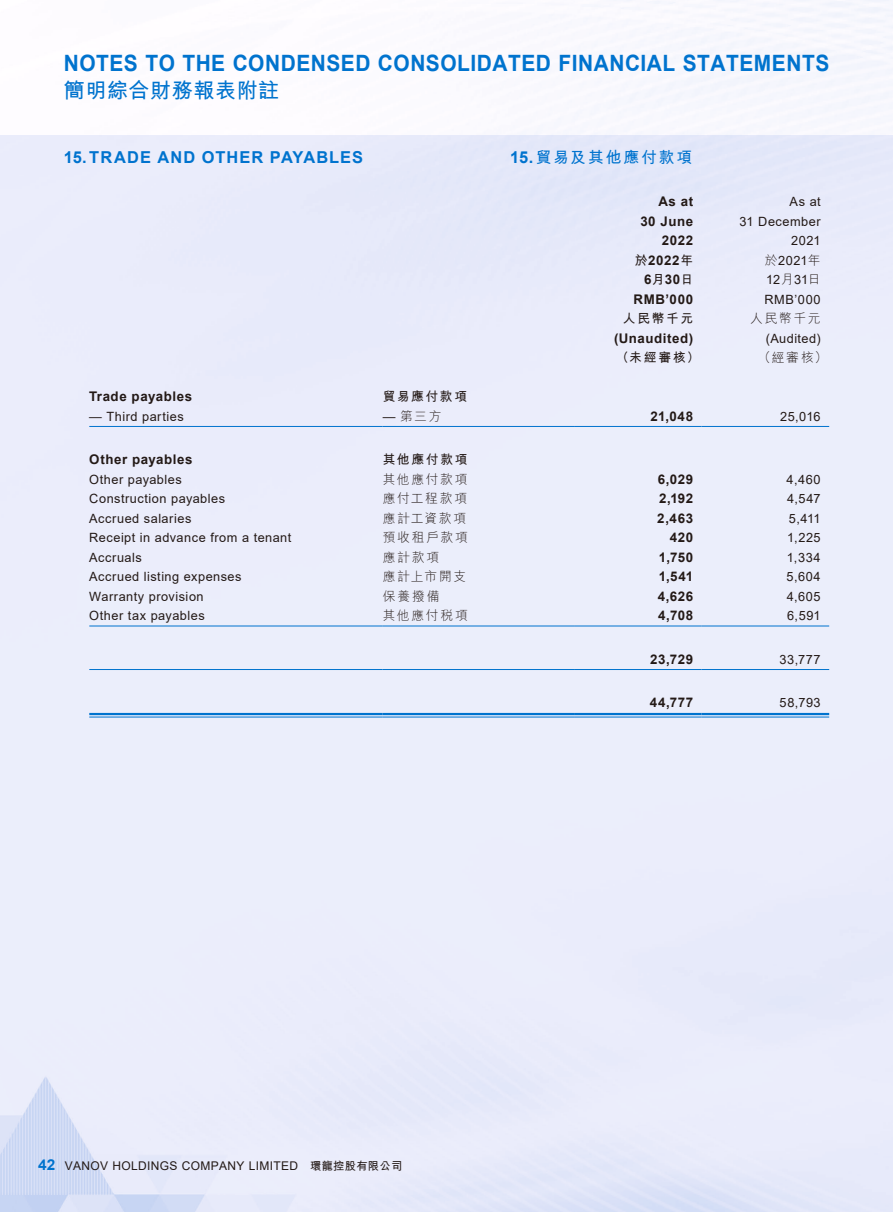
<style>
.page{position:relative;width:893px;height:1212px;background:#fff}
.page>*{position:absolute;margin:0;border:0;box-sizing:border-box;transform-origin:0 0}
.t1{font:700 22.5px "Arial";letter-spacing:.025em;color:#0073ce;scale:.93 1}
.t2{font:700 21px "M Hei HK";letter-spacing:.03em;color:#0073ce}
.t3{font:700 16.5px "Arial";letter-spacing:.065em;color:#0073ce}
.t4{font:700 15.75px "M Hei HK";letter-spacing:.12em;color:#0073ce}
.t5{font:700 13.35px/19.5px "Arial";letter-spacing:.04em;color:#231916;text-align:right}
.t6{font:12.75px/19.5px "Arial";letter-spacing:.04em;color:#231916;text-align:right}
.t7{font:300 12.75px "M Hei HK";letter-spacing:.135em;color:#231916}
.t8{font:700 12.75px "M Hei HK";letter-spacing:.135em;color:#231916}
.t9{font:12px "Arial";letter-spacing:.03em;color:#231916}
.s1{font-family:"Arial";font-size:16.5px}
.s2{font-family:"M Hei HK";font-size:12.75px}
.s3{font-family:"M Hei HK";font-weight:300}
.s4{font-family:"Arial";font-weight:400}
.s5{font-weight:700;font-size:15px;color:#0073ce}
.s6{font-family:"M Hei HK";font-weight:700;font-size:11.25px}
</style>
<div class="page">
<div style="left:0;top:135px;width:893px;height:1077px;background:#ebeffb"></div>
<hr style="left:89px;top:426px;width:294px;height:1px;background:#0073ce">
<hr style="left:383px;top:426px;width:191px;height:1px;background:#0073ce">
<hr style="left:574px;top:426px;width:128px;height:1px;background:#0073ce">
<hr style="left:702px;top:426px;width:127px;height:1px;background:#0073ce">
<hr style="left:89px;top:626px;width:294px;height:1px;background:#0073ce">
<hr style="left:383px;top:626px;width:191px;height:1px;background:#0073ce">
<hr style="left:574px;top:626px;width:128px;height:1px;background:#0073ce">
<hr style="left:702px;top:626px;width:127px;height:1px;background:#0073ce">
<hr style="left:89px;top:669px;width:294px;height:1px;background:#0073ce">
<hr style="left:383px;top:669px;width:191px;height:1px;background:#0073ce">
<hr style="left:574px;top:669px;width:128px;height:1px;background:#0073ce">
<hr style="left:702px;top:669px;width:127px;height:1px;background:#0073ce">
<hr style="left:89px;top:713px;width:294px;height:2px;background:#0073ce">
<hr style="left:89px;top:717px;width:294px;height:1px;background:#0073ce">
<hr style="left:383px;top:713px;width:191px;height:2px;background:#0073ce">
<hr style="left:383px;top:717px;width:191px;height:1px;background:#0073ce">
<hr style="left:574px;top:713px;width:128px;height:2px;background:#0073ce">
<hr style="left:574px;top:717px;width:128px;height:1px;background:#0073ce">
<hr style="left:702px;top:713px;width:127px;height:2px;background:#0073ce">
<hr style="left:702px;top:717px;width:127px;height:1px;background:#0073ce">
<h1 class="t1" style="left:64px;top:47px;width:825px">NOTES TO THE CONDENSED CONSOLIDATED FINANCIAL STATEMENTS</h1>
<h2 class="t2" style="left:64px;top:75px;width:217px">簡明綜合財務報表附註</h2>
<p class="t3" style="left:64px;top:145px;width:301px">15. TRADE AND OTHER PAYABLES</p>
<p class="t4" style="left:510px;top:146px;width:184px"><span class="s1">15.</span> 貿易及其他應付款項</p>
<p class="t5" style="left:640px;top:192px;width:54px">As at<br>30 June<br>2022</p>
<p class="t6" style="left:739px;top:192px;width:83px">As at<br>31 December<br>2021</p>
<p class="t5" style="left:635px;top:250px;width:60px"><span class="s2">於</span>2022<span class="s2">年<br></span>6<span class="s2">月</span>30<span class="s2">日</span></p>
<p class="t6" style="left:765px;top:250px;width:57px;text-align:left"><span class="s3">於</span>2021<span class="s3">年<br></span>12<span class="s3">月</span>31<span class="s3">日</span></p>
<p class="t5" style="left:634px;top:289px;width:61px">RMB’000</p>
<p class="t6" style="left:764px;top:289px;width:58px">RMB’000</p>
<p class="t8" style="left:623px;top:309px;width:72px">人民幣千元</p>
<p class="t7" style="left:750px;top:312px;width:72px">人民幣千元</p>
<p class="t5" style="left:614px;top:328px;width:81px">(Unaudited)</p>
<p class="t6" style="left:766px;top:328px;width:56px">(Audited)</p>
<p class="t8" style="left:616px;top:348px;width:85px">（未經審核）</p>
<p class="t7" style="left:758px;top:351px;width:70px">（經審核）</p>
<p class="t5" style="left:89px;top:387px;width:104px">Trade payables</p>
<p class="t8" style="left:383px;top:387px;width:86px">貿易應付款項</p>
<p class="t6" style="left:89px;top:406px;width:96px">— Third parties</p>
<p class="t7" style="left:383px;top:409px;width:60px"><span class="s4">—</span> 第三方</p>
<p class="t5" style="left:650px;top:406px;width:44px">21,048</p>
<p class="t6" style="left:780px;top:406px;width:42px">25,016</p>
<p class="t5" style="left:89px;top:450px;width:105px">Other payables</p>
<p class="t8" style="left:383px;top:450px;width:86px">其他應付款項</p>
<p class="t6" style="left:89px;top:469px;width:94px">Other payables</p>
<p class="t7" style="left:383px;top:472px;width:86px">其他應付款項</p>
<p class="t5" style="left:658px;top:469px;width:37px">6,029</p>
<p class="t6" style="left:787px;top:469px;width:36px">4,460</p>
<p class="t6" style="left:89px;top:489px;width:137px">Construction payables</p>
<p class="t7" style="left:383px;top:492px;width:86px">應付工程款項</p>
<p class="t5" style="left:659px;top:489px;width:35px">2,192</p>
<p class="t6" style="left:787px;top:489px;width:35px">4,547</p>
<p class="t6" style="left:89px;top:508px;width:104px">Accrued salaries</p>
<p class="t7" style="left:383px;top:511px;width:85px">應計工資款項</p>
<p class="t5" style="left:657px;top:508px;width:37px">2,463</p>
<p class="t6" style="left:789px;top:508px;width:33px">5,411</p>
<p class="t6" style="left:89px;top:528px;width:204px">Receipt in advance from a tenant</p>
<p class="t7" style="left:383px;top:531px;width:87px">預收租戶款項</p>
<p class="t5" style="left:670px;top:528px;width:25px">420</p>
<p class="t6" style="left:787px;top:528px;width:35px">1,225</p>
<p class="t6" style="left:89px;top:547px;width:54px">Accruals</p>
<p class="t7" style="left:383px;top:550px;width:58px">應計款項</p>
<p class="t5" style="left:659px;top:547px;width:36px">1,750</p>
<p class="t6" style="left:787px;top:547px;width:35px">1,334</p>
<p class="t6" style="left:89px;top:567px;width:154px">Accrued listing expenses</p>
<p class="t7" style="left:383px;top:570px;width:85px">應計上市開支</p>
<p class="t5" style="left:659px;top:567px;width:36px">1,541</p>
<p class="t6" style="left:786px;top:567px;width:36px">5,604</p>
<p class="t6" style="left:89px;top:586px;width:116px">Warranty provision</p>
<p class="t7" style="left:383px;top:589px;width:58px">保養撥備</p>
<p class="t5" style="left:658px;top:586px;width:37px">4,626</p>
<p class="t6" style="left:787px;top:586px;width:35px">4,605</p>
<p class="t6" style="left:89px;top:606px;width:117px">Other tax payables</p>
<p class="t7" style="left:383px;top:609px;width:87px">其他應付稅項</p>
<p class="t5" style="left:658px;top:606px;width:36px">4,708</p>
<p class="t6" style="left:787px;top:606px;width:35px">6,591</p>
<p class="t5" style="left:650px;top:649px;width:44px">23,729</p>
<p class="t6" style="left:779px;top:649px;width:43px">33,777</p>
<p class="t5" style="left:650px;top:693px;width:45px">44,777</p>
<p class="t6" style="left:780px;top:693px;width:43px">58,793</p>
<p class="t9" style="left:38px;top:1158px;width:366px"><span class="s5">42</span> VANOV HOLDINGS COMPANY LIMITED <span class="s6">環龍控股有限公司</span></p>
</div>
